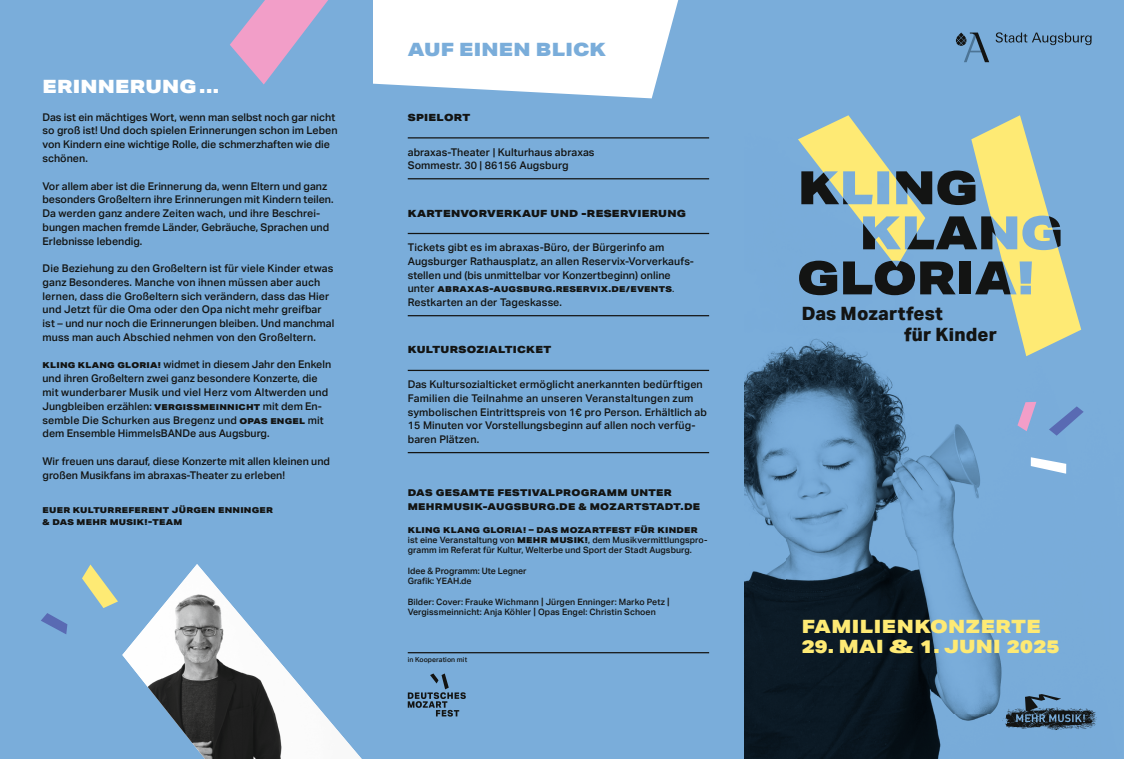
<style>
.page{position:relative;width:1124px;height:759px;background:#fff}
.page>*{position:absolute;margin:0;border:0;box-sizing:border-box;transform-origin:0 0}
.t1{font:900 18.38px "Aktiv Grotesk Ex";letter-spacing:.025em;color:#feea74}
.t2{font:800 18.38px/20.6px "Aktiv Grotesk";letter-spacing:.01em;color:#131413}
.t3{font:900 18.38px "Aktiv Grotesk Ex";letter-spacing:.01em;color:#7aadda}
.t4{font:900 18.38px "Aktiv Grotesk Ex";letter-spacing:.01em;color:#fff}
.t5{font:500 10.62px/13.8px "Aktiv Grotesk";color:#131413}
.t6{font:900 9.88px "Aktiv Grotesk Ex";letter-spacing:.03em;color:#131413}
.t7{font:900 9.38px/13.8px "Aktiv Grotesk Ex";letter-spacing:.03em;color:#131413}
.t8{font:500 8.75px/10.4px "Aktiv Grotesk";letter-spacing:.01em;color:#131413}
.t9{font:900 8.12px/12.5px "Aktiv Grotesk Ex";letter-spacing:.03em;color:#131413}
.t10{font:500 6.88px "Aktiv Grotesk";letter-spacing:.01em;color:#131413}
.s1{font-family:"Aktiv Grotesk Ex";font-weight:900;font-size:8.12px}
.s2{font-family:"Aktiv Grotesk";font-weight:500;font-size:10.62px}
.s3{font-weight:500}
.s4{font-size:9.88px}
</style>
<div class="page">
<div style="left:0;top:0;width:1123px;height:758px;background:#7aadda"></div>
<svg style="left:373px;top:0;width:306px;height:98px;background:#f0f5fa"></svg>
<hr style="left:407px;top:651px;width:302px;height:2px;background:#131413">
<hr style="left:407px;top:137px;width:302px;height:1px;background:#131413">
<hr style="left:407px;top:178px;width:302px;height:1px;background:#131413">
<hr style="left:407px;top:233px;width:302px;height:1px;background:#131413">
<hr style="left:407px;top:315px;width:302px;height:1px;background:#131413">
<hr style="left:407px;top:369px;width:302px;height:2px;background:#131413">
<hr style="left:407px;top:452px;width:302px;height:1px;background:#131413">
<svg style="left:82px;top:564px;width:36px;height:44px"></svg>
<svg style="left:41px;top:613px;width:26px;height:21px"></svg>
<svg style="left:161px;top:651px;width:348px;height:66px"></svg>
<img style="left:162px;top:564px;width:80px;height:194px">
<img style="left:122px;top:607px;width:40px;height:97px">
<img style="left:242px;top:617px;width:40px;height:141px">
<img style="left:282px;top:664px;width:40px;height:94px">
<img style="left:322px;top:711px;width:39px;height:47px">
<svg style="left:230px;top:0;width:98px;height:84px"></svg>
<img style="left:744px;top:32px;width:353px;height:726px">
<svg style="left:995px;top:32px;width:96px;height:13px"></svg>
<svg style="left:955px;top:33px;width:34px;height:29px"></svg>
<svg style="left:797px;top:115px;width:284px;height:241px"></svg>
<svg style="left:1048px;top:406px;width:35px;height:29px"></svg>
<svg style="left:1030px;top:457px;width:36px;height:16px"></svg>
<svg style="left:1017px;top:401px;width:19px;height:30px"></svg>
<svg style="left:999px;top:693px;width:97px;height:36px"></svg>
<svg style="left:407px;top:673px;width:59px;height:43px"></svg>
<h1 class="t4" style="left:43px;top:74px;width:178px">ERINNERUNG ...</h1>
<p class="t5" style="left:43px;top:110px;width:296px">Das ist ein mächtiges Wort, wenn man selbst noch gar nicht so groß ist! Und doch spielen Erinnerungen schon im Leben von Kindern eine wichtige Rolle, die schmerzhaften wie die schönen.</p>
<p class="t5" style="left:43px;top:179px;width:292px">Vor allem aber ist die Erinnerung da, wenn Eltern und ganz besonders Großeltern ihre Erinnerungen mit Kindern teilen.<br>Da werden ganz andere Zeiten wach, und ihre Beschrei&shy;bungen machen fremde Länder, Gebräuche, Sprachen und Erlebnisse lebendig.</p>
<p class="t5" style="left:43px;top:261px;width:293px">Die Beziehung zu den Großeltern ist für viele Kinder etwas ganz Besonderes. Manche von ihnen müssen aber auch lernen, dass die Großeltern sich verändern, dass das Hier und Jetzt für die Oma oder den Opa nicht mehr greifbar ist – und nur noch die Erinnerungen bleiben. Und manchmal muss man auch Abschied nehmen von den Großeltern.</p>
<p class="t5" style="left:43px;top:358px;width:290px"><span class="s1">KLING KLANG GLORIA!</span> widmet in diesem Jahr den Enkeln und ihren Großeltern zwei ganz besondere Konzerte, die mit wunderbarer Musik und viel Herz vom Altwerden und Jungbleiben erzählen: <span class="s1">VERGISSMEINNICHT</span> mit dem En&shy;semble Die Schurken aus Bregenz und <span class="s1">OPAS ENGEL</span> mit dem Ensemble HimmelsBANDe aus Augsburg.</p>
<p class="t5" style="left:43px;top:454px;width:289px">Wir freuen uns darauf, diese Konzerte mit allen kleinen und großen Musikfans im abraxas-Theater zu erleben!</p>
<p class="t9" style="left:43px;top:503px;width:232px">EUER KULTURREFERENT JÜRGEN ENNINGER &amp; DAS MEHR MUSIK!-TEAM</p>
<h1 class="t3" style="left:407px;top:37px;width:200px">AUF EINEN BLICK</h1>
<p class="t6" style="left:407px;top:111px;width:64px">SPIELORT</p>
<p class="t5" style="left:407px;top:145px;width:188px">abraxas-Theater | Kulturhaus abraxas<br>Sommestr. 30 | 86156 Augsburg</p>
<p class="t6" style="left:407px;top:206px;width:280px">KARTENVORVERKAUF UND -RESERVIERUNG</p>
<p class="t5" style="left:407px;top:240px;width:288px">Tickets gibt es im abraxas-Büro, der Bürgerinfo am<br>Augsburger Rathausplatz, an allen Reservix-Vorverkaufs&shy;stellen und (bis unmittelbar vor Konzertbeginn) online</p>
<p class="t9" style="left:407px;top:283px;width:268px"><span class="s2">unter</span> ABRAXAS-AUGSBURG.RESERVIX.DE/EVENTS<span class="s3">.</span></p>
<p class="t5" style="left:407px;top:295px;width:155px">Restkarten an der Tageskasse.</p>
<p class="t6" style="left:407px;top:343px;width:145px">KULTURSOZIALTICKET</p>
<p class="t5" style="left:407px;top:377px;width:301px">Das Kultursozialticket ermöglicht anerkannten bedürftigen Familien die Teilnahme an unseren Veranstaltungen zum symbolischen Eintrittspreis von 1€ pro Person. Erhältlich ab 15 Minuten vor Vorstellungsbeginn auf allen noch verfüg&shy;baren Plätzen.</p>
<p class="t7" style="left:407px;top:485px;width:294px">DAS GESAMTE FESTIVALPROGRAMM UNTER<br>MEHRMUSIK-AUGSBURG.DE &amp; MOZARTSTADT.DE</p>
<p class="t9" style="left:407px;top:523px;width:291px">KLING KLANG GLORIA! – DAS MOZARTFEST FÜR KINDER</p>
<p class="t8" style="left:407px;top:534px;width:301px">ist eine Veranstaltung von <span class="s1">MEHR MUSIK!</span>, dem Musikvermittlungspro&shy;gramm im Referat für Kultur, Welterbe und Sport der Stadt Augsburg.</p>
<p class="t8" style="left:407px;top:565px;width:120px">Idee &amp; Programm: Ute Legner<br>Grafik: YEAH.de</p>
<p class="t8" style="left:407px;top:596px;width:263px">Bilder: Cover: Frauke Wichmann <span class="s4">|</span> Jürgen Enninger: Marko Petz <span class="s4">|<br></span>Vergissmeinnicht: Anja Köhler <span class="s4">|</span> Opas Engel: Christin Schoen</p>
<p class="t10" style="left:407px;top:655px;width:61px">in Kooperation mit</p>
<h1 class="t2" style="left:904px;top:303px;width:94px;text-indent:-102px">Das Mozartfest<br>für Kinder</h1>
<h1 class="t1" style="left:801px;top:614px;width:240px">FAMILIENKONZERTE</h1>
<h1 class="t1" style="left:801px;top:634px;width:259px">29. MAI &amp; 1. JUNI 2025</h1>
</div>
